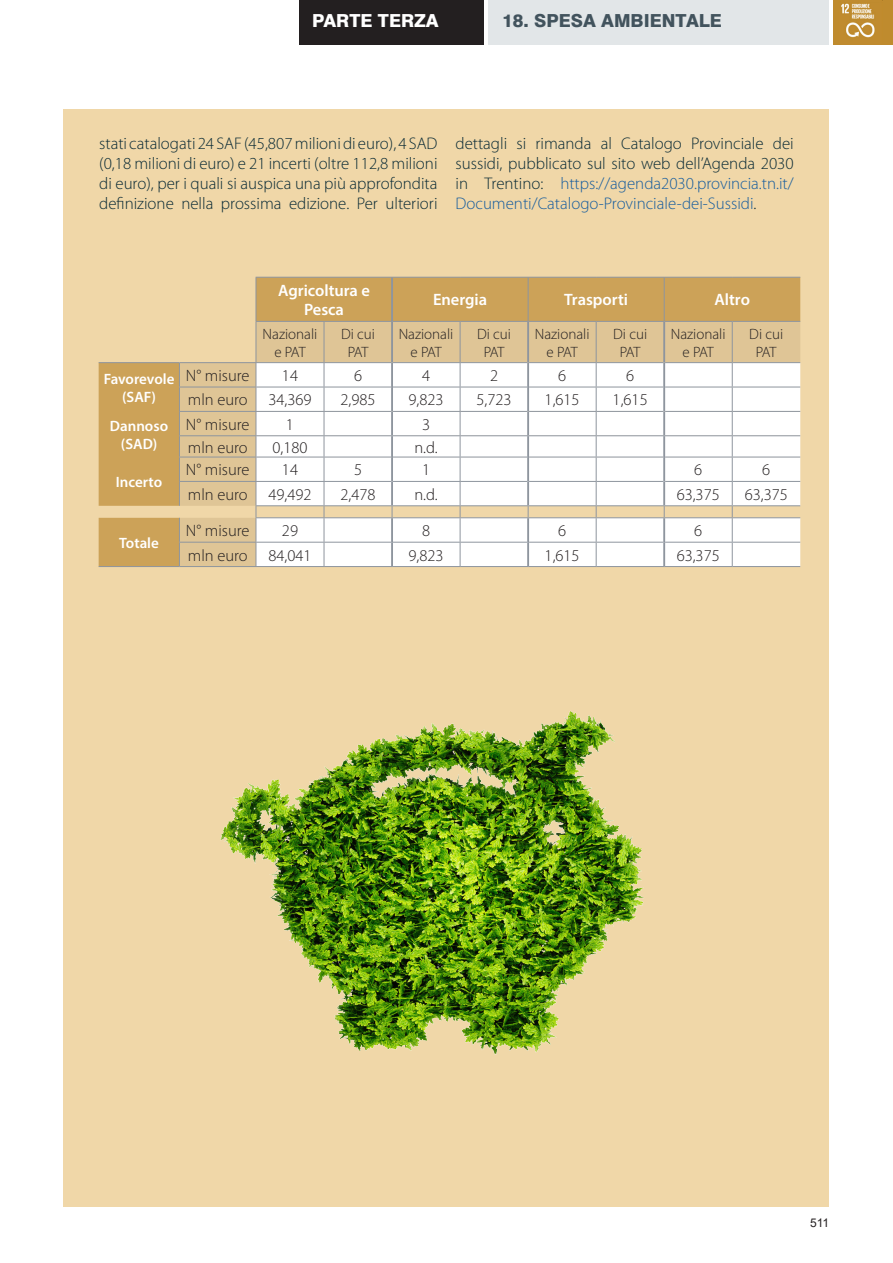
<style>
.page{position:relative;width:893px;height:1263px;background:#fff}
.page>*{position:absolute;margin:0;border:0;box-sizing:border-box;transform-origin:0 0}
.t1{font:800 18px "Swiss 721 BT";color:#42535d}
.t2{font:800 18px "Swiss 721 BT";color:#fff}
.testo{font:300 16.8px/20.2px "Myriad Pro";color:#092a35;text-align:justify}
.testo-2{font:300 16.5px "Myriad Pro";color:#231f20}
.testo-3{font:600 16.5px/19.8px "Myriad Pro";color:#fff;text-align:center}
.testo-4{font:300 15px/18px "Myriad Pro";color:#231f20;text-align:center}
.testo-5{font:600 15px/18px "Myriad Pro";color:#fff;text-align:center}
.t3{font:12px "Arial";color:#231f20}
.s1{color:#175d9e}
</style>
<div class="page">
<div style="left:299px;top:0;width:185px;height:45px;background:#231f20"></div>
<div style="left:489px;top:0;width:340px;height:45px;background:#e2e6e8"></div>
<div style="left:833px;top:0;width:60px;height:45px;background:#bf8b2e"></div>
<img style="left:841px;top:3px;width:34px;height:35px">
<div style="left:64px;top:110px;width:765px;height:1097px;background:#f0d7a8"></div>
<svg style="left:99px;top:277px;width:701px;height:289px;fill:#cca258"></svg>
<svg style="left:179px;top:321px;width:621px;height:245px;background:#e0c697"></svg>
<hr style="left:179px;top:362px;width:77px;height:1px;background:#8e959e">
<hr style="left:179px;top:481px;width:77px;height:1px;background:#8e959e">
<hr style="left:179px;top:542px;width:77px;height:1px;background:#8e959e">
<hr style="left:179px;top:566px;width:77px;height:1px;background:#8e959e">
<hr style="left:256px;top:566px;width:68px;height:1px;background:#8e959e">
<hr style="left:324px;top:566px;width:68px;height:1px;background:#8e959e">
<hr style="left:392px;top:566px;width:68px;height:1px;background:#8e959e">
<hr style="left:460px;top:566px;width:68px;height:1px;background:#8e959e">
<hr style="left:528px;top:566px;width:68px;height:1px;background:#8e959e">
<hr style="left:596px;top:566px;width:68px;height:1px;background:#8e959e">
<hr style="left:664px;top:566px;width:68px;height:1px;background:#8e959e">
<hr style="left:732px;top:566px;width:68px;height:1px;background:#8e959e">
<hr style="left:179px;top:457px;width:77px;height:1px;background:#8e959e">
<hr style="left:256px;top:277px;width:68px;height:1px;background:#8e959e">
<hr style="left:256px;top:278px;width:1px;height:43px;background:#8e959e">
<hr style="left:324px;top:277px;width:68px;height:1px;background:#8e959e">
<hr style="left:664px;top:277px;width:68px;height:1px;background:#8e959e">
<hr style="left:732px;top:277px;width:68px;height:1px;background:#8e959e">
<hr style="left:256px;top:321px;width:68px;height:1px;background:#8e959e">
<hr style="left:256px;top:322px;width:1px;height:40px;background:#8e959e">
<hr style="left:324px;top:321px;width:68px;height:1px;background:#8e959e">
<hr style="left:324px;top:322px;width:1px;height:40px;background:#8e959e">
<hr style="left:460px;top:322px;width:1px;height:40px;background:#8e959e">
<hr style="left:596px;top:322px;width:1px;height:40px;background:#8e959e">
<hr style="left:664px;top:321px;width:68px;height:1px;background:#8e959e">
<hr style="left:732px;top:321px;width:68px;height:1px;background:#8e959e">
<hr style="left:732px;top:322px;width:1px;height:40px;background:#8e959e">
<hr style="left:256px;top:362px;width:68px;height:1px;background:#8e959e">
<hr style="left:324px;top:362px;width:67px;height:1px;background:#8e959e">
<hr style="left:393px;top:362px;width:67px;height:1px;background:#8e959e">
<hr style="left:460px;top:362px;width:67px;height:1px;background:#8e959e">
<hr style="left:529px;top:362px;width:67px;height:1px;background:#8e959e">
<hr style="left:596px;top:362px;width:67px;height:1px;background:#8e959e">
<hr style="left:665px;top:362px;width:67px;height:1px;background:#8e959e">
<hr style="left:732px;top:362px;width:68px;height:1px;background:#8e959e">
<hr style="left:391px;top:322px;width:2px;height:41px;background:#8e959e">
<hr style="left:527px;top:322px;width:2px;height:41px;background:#8e959e">
<hr style="left:663px;top:322px;width:2px;height:41px;background:#8e959e">
<hr style="left:391px;top:278px;width:2px;height:43px;background:#8e959e">
<hr style="left:392px;top:277px;width:68px;height:1px;background:#8e959e">
<hr style="left:460px;top:277px;width:68px;height:1px;background:#8e959e">
<hr style="left:528px;top:277px;width:68px;height:1px;background:#8e959e">
<hr style="left:596px;top:277px;width:68px;height:1px;background:#8e959e">
<hr style="left:528px;top:278px;width:1px;height:43px;background:#8e959e">
<hr style="left:664px;top:278px;width:1px;height:43px;background:#8e959e">
<hr style="left:392px;top:321px;width:68px;height:1px;background:#8e959e">
<hr style="left:460px;top:321px;width:68px;height:1px;background:#8e959e">
<hr style="left:528px;top:321px;width:68px;height:1px;background:#8e959e">
<hr style="left:596px;top:321px;width:68px;height:1px;background:#8e959e">
<hr style="left:99px;top:362px;width:80px;height:1px;background:#8e959e">
<svg style="left:179px;top:518px;width:1px;height:48px"></svg>
<hr style="left:99px;top:566px;width:80px;height:1px;background:#8e959e">
<hr style="left:179px;top:387px;width:77px;height:1px;background:#8e959e">
<hr style="left:179px;top:411px;width:77px;height:1px;background:#8e959e">
<svg style="left:179px;top:363px;width:1px;height:143px"></svg>
<svg style="left:256px;top:363px;width:544px;height:203px;background:#f7f6f4"></svg>
<hr style="left:179px;top:435px;width:77px;height:1px;background:#8e959e">
<img style="left:220px;top:711px;width:424px;height:344px">
<p class="t2" style="left:312px;top:10px;width:128px">PARTE TERZA</p>
<p class="t1" style="left:502px;top:10px;width:221px">18. SPESA AMBIENTALE</p>
<p class="testo" style="left:99px;top:133px;width:340px">stati catalogati 24 SAF (45,807 milioni di euro), 4 SAD (0,18 milioni di euro) e 21 incerti (oltre 112,8 milioni di euro), per i quali si auspica una più approfondita definizione nella prossima edizione. Per ulteriori</p>
<p class="testo" style="left:455px;top:133px;width:340px">dettagli si rimanda al Catalogo Provinciale dei sussidi, pubblicato sul sito web dell’Agenda 2030 in Trentino: <span class="s1">https://agenda2030.provincia.tn.it/ Documenti/Catalogo-Provinciale-dei-Sussidi</span>.</p>
<p class="testo-5" style="left:104px;top:369px;width:72px">Favorevole</p>
<p class="testo-5" style="left:122px;top:387px;width:35px">(SAF)</p>
<p class="testo-3" style="left:278px;top:280px;width:93px">Agricoltura e<br>Pesca</p>
<p class="testo-3" style="left:433px;top:290px;width:56px">Energia</p>
<p class="testo-3" style="left:564px;top:290px;width:66px">Trasporti</p>
<p class="testo-3" style="left:714px;top:290px;width:37px">Altro</p>
<p class="testo-4" style="left:263px;top:325px;width:56px">Nazionali e PAT</p>
<p class="testo-4" style="left:341px;top:325px;width:35px">Di cui<br>PAT</p>
<p class="testo-4" style="left:399px;top:325px;width:56px">Nazionali e PAT</p>
<p class="testo-4" style="left:477px;top:325px;width:35px">Di cui<br>PAT</p>
<p class="testo-4" style="left:535px;top:325px;width:56px">Nazionali e PAT</p>
<p class="testo-4" style="left:613px;top:325px;width:35px">Di cui<br>PAT</p>
<p class="testo-4" style="left:671px;top:325px;width:56px">Nazionali e PAT</p>
<p class="testo-4" style="left:749px;top:325px;width:35px">Di cui<br>PAT</p>
<p class="testo-2" style="left:186px;top:366px;width:65px">N° misure</p>
<p class="testo-2" style="left:282px;top:366px;width:18px">14</p>
<p class="testo-2" style="left:354px;top:366px;width:10px">6</p>
<p class="testo-2" style="left:422px;top:366px;width:10px">4</p>
<p class="testo-2" style="left:490px;top:366px;width:10px">2</p>
<p class="testo-2" style="left:558px;top:366px;width:10px">6</p>
<p class="testo-2" style="left:626px;top:366px;width:10px">6</p>
<p class="testo-2" style="left:188px;top:391px;width:61px">mln euro</p>
<p class="testo-2" style="left:268px;top:391px;width:45px">34,369</p>
<p class="testo-2" style="left:340px;top:391px;width:37px">2,985</p>
<p class="testo-2" style="left:409px;top:391px;width:37px">9,823</p>
<p class="testo-2" style="left:477px;top:391px;width:37px">5,723</p>
<p class="testo-2" style="left:545px;top:391px;width:37px">1,615</p>
<p class="testo-2" style="left:613px;top:391px;width:37px">1,615</p>
<p class="testo-5" style="left:110px;top:416px;width:60px">Dannoso (SAD)</p>
<p class="testo-2" style="left:186px;top:415px;width:65px">N° misure</p>
<p class="testo-2" style="left:286px;top:415px;width:10px">1</p>
<p class="testo-2" style="left:422px;top:415px;width:10px">3</p>
<p class="testo-2" style="left:188px;top:438px;width:61px">mln euro</p>
<p class="testo-2" style="left:272px;top:438px;width:37px">0,180</p>
<p class="testo-2" style="left:414px;top:438px;width:25px">n.d.</p>
<p class="testo-5" style="left:116px;top:473px;width:48px">Incerto</p>
<p class="testo-5" style="left:119px;top:533px;width:41px">Totale</p>
<p class="testo-2" style="left:186px;top:461px;width:65px">N° misure</p>
<p class="testo-2" style="left:282px;top:461px;width:18px">14</p>
<p class="testo-2" style="left:354px;top:461px;width:10px">5</p>
<p class="testo-2" style="left:422px;top:461px;width:10px">1</p>
<p class="testo-2" style="left:694px;top:461px;width:10px">6</p>
<p class="testo-2" style="left:762px;top:461px;width:10px">6</p>
<p class="testo-2" style="left:188px;top:485px;width:61px">mln euro</p>
<p class="testo-2" style="left:268px;top:485px;width:45px">49,492</p>
<p class="testo-2" style="left:340px;top:485px;width:37px">2,478</p>
<p class="testo-2" style="left:414px;top:485px;width:25px">n.d.</p>
<p class="testo-2" style="left:677px;top:485px;width:45px">63,375</p>
<p class="testo-2" style="left:745px;top:485px;width:45px">63,375</p>
<p class="testo-2" style="left:186px;top:522px;width:65px">N° misure</p>
<p class="testo-2" style="left:282px;top:522px;width:18px">29</p>
<p class="testo-2" style="left:422px;top:522px;width:10px">8</p>
<p class="testo-2" style="left:558px;top:522px;width:10px">6</p>
<p class="testo-2" style="left:694px;top:522px;width:10px">6</p>
<p class="testo-2" style="left:188px;top:546px;width:61px">mln euro</p>
<p class="testo-2" style="left:268px;top:546px;width:45px">84,041</p>
<p class="testo-2" style="left:409px;top:546px;width:37px">9,823</p>
<p class="testo-2" style="left:545px;top:546px;width:37px">1,615</p>
<p class="testo-2" style="left:677px;top:546px;width:45px">63,375</p>
<p class="t3" style="left:810px;top:1214px;width:21px">511</p>
</div>
